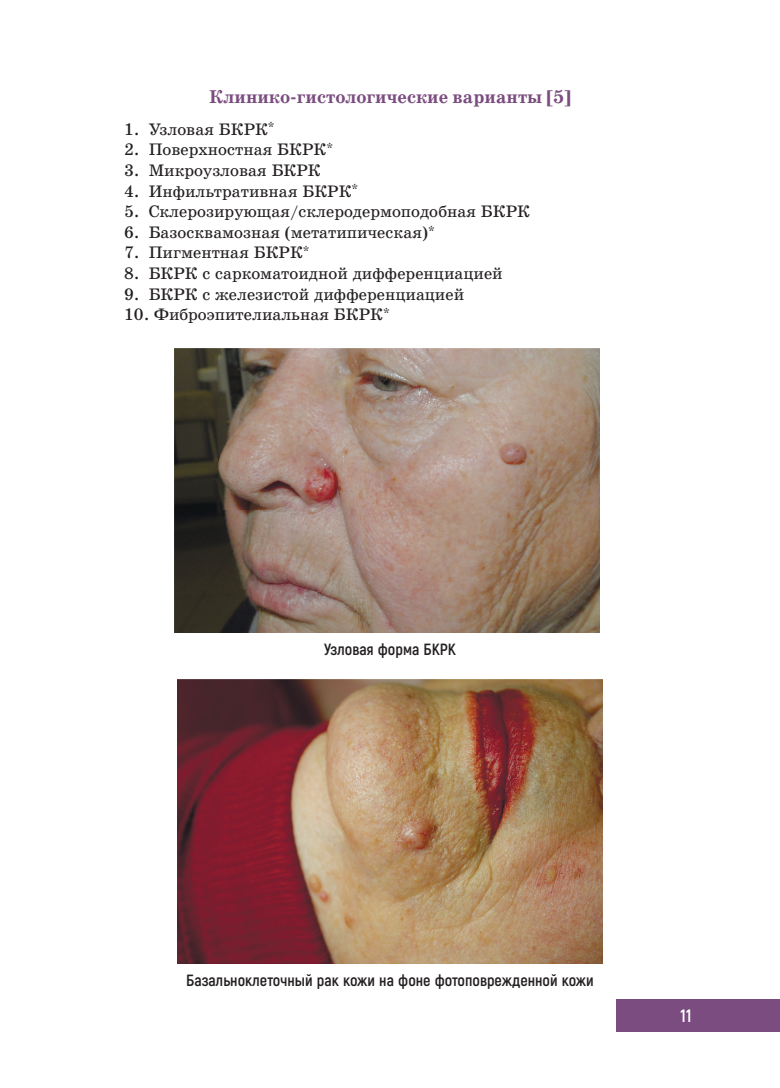
<style>
.page{position:relative;width:780px;height:1088px;background:#fff}
.page>*{position:absolute;margin:0;border:0;box-sizing:border-box;transform-origin:0 0}
.t1{font:700 18.75px "School";color:#7a4c7f}
.t2{font:700 18px "Akrobat";color:#fff}
.t3{font:16.88px "School";color:#231f20}
.t4{font:700 16.25px "Akrobat";color:#231f20}
</style>
<div class="page">
<div style="left:617px;top:999px;width:163px;height:32px;background:#7a4c7f"></div>
<img style="left:175px;top:348px;width:424px;height:285px">
<img style="left:177px;top:680px;width:425px;height:283px">
<p class="t1" style="left:209px;top:86px;width:363px">Клинико-гистологические варианты [5]</p>
<p class="t3" style="left:124px;top:119px;width:152px">1. Узловая БКРК<sup>*</sup></p>
<p class="t3" style="left:124px;top:140px;width:210px">2. Поверхностная БКРК<sup>*</sup></p>
<p class="t3" style="left:124px;top:160px;width:198px">3. Микроузловая БКРК</p>
<p class="t3" style="left:124px;top:181px;width:235px">4. Инфильтративная БКРК<sup>*</sup></p>
<p class="t3" style="left:124px;top:201px;width:407px">5. Склерозирующая/склеродермоподобная БКРК</p>
<p class="t3" style="left:124px;top:222px;width:312px">6. Базосквамозная (метатипическая)<sup>*</sup></p>
<p class="t3" style="left:124px;top:243px;width:186px">7. Пигментная БКРК<sup>*</sup></p>
<p class="t3" style="left:124px;top:263px;width:380px">8. БКРК с саркоматоидной дифференциацией</p>
<p class="t3" style="left:124px;top:284px;width:341px">9. БКРК с железистой дифференциацией</p>
<p class="t3" style="left:124px;top:305px;width:267px">10. Фиброэпителиальная БКРК<sup>*</sup></p>
<p class="t4" style="left:324px;top:639px;width:133px">Узловая форма БКРК</p>
<p class="t4" style="left:186px;top:970px;width:409px">Базальноклеточный рак кожи на фоне фотоповрежденной кожи</p>
<p class="t2" style="left:680px;top:1004px;width:12px">11</p>
</div>
